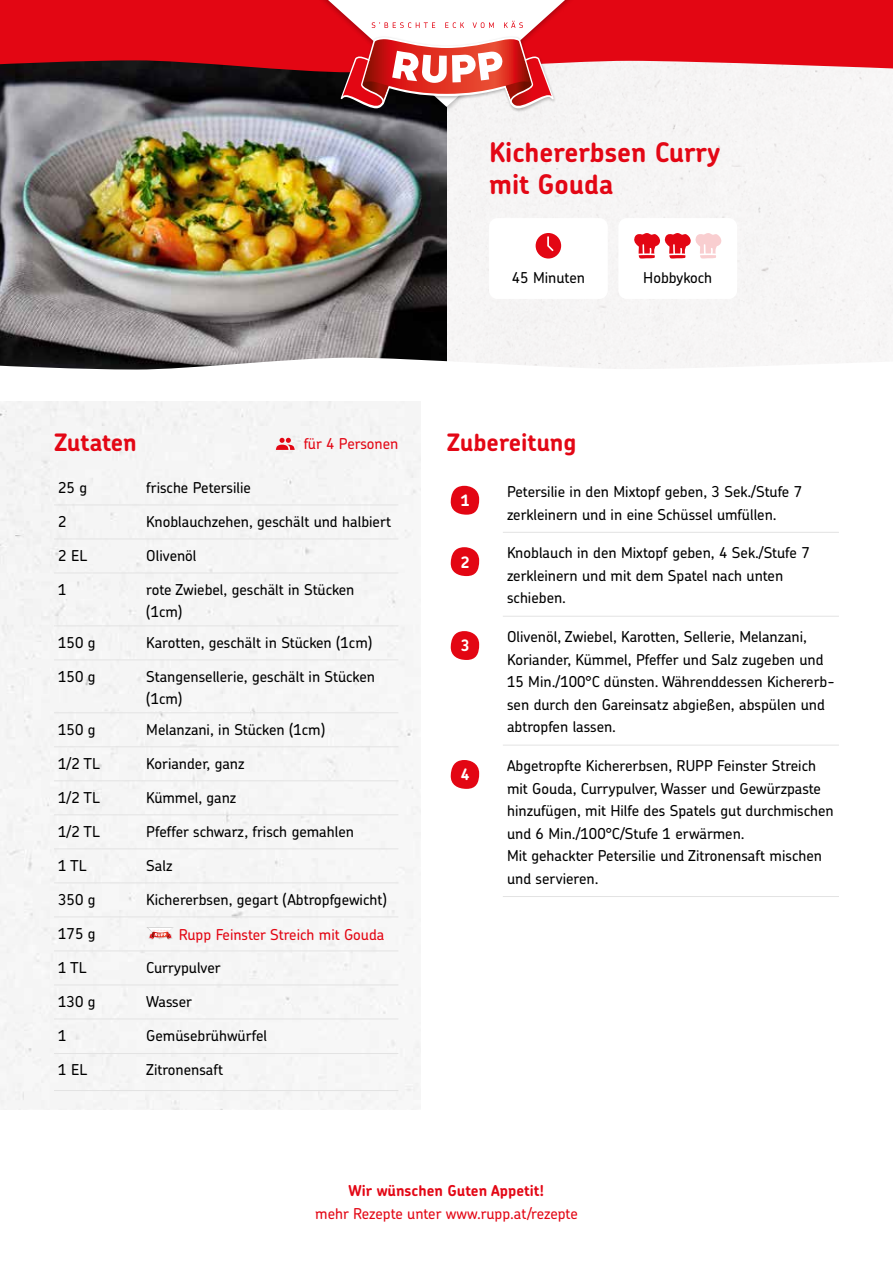
<style>
.page{position:relative;width:893px;height:1263px;background:#fff}
.page>*{position:absolute;margin:0;border:0;box-sizing:border-box;transform-origin:0 0}
.t1{font:700 27px/32.4px "Chevin Pro";color:#e30715}
.t2{font:700 24px "Chevin Pro";letter-spacing:-.005em;color:#e30715}
.t3{font:700 15.75px "Chevin Pro";color:#fff}
.t4{font:500 15px/22.5px "Chevin Pro";color:#000}
.t5{font:500 15px "Chevin Pro";color:#e30715}
.t6{font:500 15px "Chevin Pro";color:#e30613}
.t7{font:700 15px "Chevin Pro";color:#e30715}
</style>
<div class="page">
<div style="left:0;top:402px;width:421px;height:708px;background:#f5f5f5"></div>
<div style="left:446px;top:72px;width:447px;height:286px;background:#f6f5f5"></div>
<hr style="left:503px;top:532px;width:336px;height:1px;background:#e3e3e3">
<hr style="left:503px;top:616px;width:336px;height:1px;background:#e3e3e3">
<hr style="left:503px;top:745px;width:336px;height:1px;background:#e3e3e3">
<hr style="left:503px;top:896px;width:336px;height:1px;background:#e3e3e3">
<svg style="left:450px;top:486px;width:29px;height:29px"></svg>
<svg style="left:450px;top:547px;width:29px;height:29px"></svg>
<svg style="left:450px;top:631px;width:29px;height:29px"></svg>
<svg style="left:450px;top:760px;width:29px;height:29px"></svg>
<svg style="left:275px;top:438px;width:21px;height:12px"></svg>
<hr style="left:54px;top:505px;width:88px;height:1px;background:#e3e3e3">
<hr style="left:142px;top:505px;width:256px;height:1px;background:#e3e3e3">
<hr style="left:54px;top:539px;width:88px;height:1px;background:#e3e3e3">
<hr style="left:142px;top:539px;width:256px;height:1px;background:#e3e3e3">
<hr style="left:54px;top:573px;width:88px;height:1px;background:#e3e3e3">
<hr style="left:142px;top:573px;width:256px;height:1px;background:#e3e3e3">
<hr style="left:54px;top:625px;width:88px;height:1px;background:#e3e3e3">
<hr style="left:142px;top:625px;width:256px;height:1px;background:#e3e3e3">
<hr style="left:54px;top:659px;width:88px;height:1px;background:#e3e3e3">
<hr style="left:142px;top:659px;width:256px;height:1px;background:#e3e3e3">
<hr style="left:54px;top:712px;width:88px;height:1px;background:#e3e3e3">
<hr style="left:142px;top:712px;width:256px;height:1px;background:#e3e3e3">
<hr style="left:54px;top:746px;width:88px;height:1px;background:#e3e3e3">
<hr style="left:142px;top:746px;width:256px;height:1px;background:#e3e3e3">
<hr style="left:54px;top:780px;width:88px;height:1px;background:#e3e3e3">
<hr style="left:142px;top:780px;width:256px;height:1px;background:#e3e3e3">
<hr style="left:54px;top:814px;width:88px;height:1px;background:#e3e3e3">
<hr style="left:142px;top:814px;width:256px;height:1px;background:#e3e3e3">
<hr style="left:54px;top:848px;width:88px;height:1px;background:#e3e3e3">
<hr style="left:142px;top:848px;width:256px;height:1px;background:#e3e3e3">
<hr style="left:54px;top:882px;width:88px;height:1px;background:#e3e3e3">
<hr style="left:142px;top:882px;width:256px;height:1px;background:#e3e3e3">
<hr style="left:54px;top:916px;width:88px;height:1px;background:#e3e3e3">
<hr style="left:142px;top:916px;width:256px;height:1px;background:#e3e3e3">
<hr style="left:54px;top:950px;width:88px;height:1px;background:#e3e3e3">
<hr style="left:142px;top:950px;width:256px;height:1px;background:#e3e3e3">
<hr style="left:54px;top:984px;width:88px;height:1px;background:#e3e3e3">
<hr style="left:142px;top:984px;width:256px;height:1px;background:#e3e3e3">
<hr style="left:54px;top:1018px;width:88px;height:1px;background:#e3e3e3">
<hr style="left:142px;top:1018px;width:256px;height:1px;background:#e3e3e3">
<hr style="left:54px;top:1053px;width:88px;height:1px;background:#e3e3e3">
<hr style="left:142px;top:1053px;width:256px;height:1px;background:#e3e3e3">
<hr style="left:54px;top:1090px;width:88px;height:1px;background:#e3e3e3">
<hr style="left:142px;top:1090px;width:256px;height:1px;background:#e3e3e3">
<img style="left:146px;top:927px;width:28px;height:13px">
<svg style="left:148px;top:927px;width:25px;height:12px"></svg>
<div style="left:489px;top:218px;width:119px;height:81px;background:#fff;border-radius:9px"></div>
<div style="left:618px;top:218px;width:119px;height:81px;background:#fff;border-radius:9px"></div>
<svg style="left:536px;top:233px;width:25px;height:26px"></svg>
<svg style="left:634px;top:233px;width:88px;height:26px"></svg>
<img style="left:0;top:72px;width:446px;height:286px">
<svg style="left:0;top:0;width:893px;height:72px;background:#d81420"></svg>
<img style="left:315px;top:0;width:263px;height:115px">
<img style="left:337px;top:108px;width:220px;height:5px">
<svg style="left:328px;top:0;width:237px;height:108px"></svg>
<svg style="left:0;top:358px;width:887px;height:12px"></svg>
<h1 class="t1" style="left:489px;top:136px;width:233px">Kichererbsen Curry mit Gouda</h1>
<p class="t4" style="left:512px;top:266px;width:75px">45 Minuten</p>
<p class="t4" style="left:643px;top:266px;width:70px">Hobbykoch</p>
<h2 class="t2" style="left:54px;top:426px;width:84px">Zutaten</h2>
<p class="t4" style="left:58px;top:476px;width:30px">25 g</p>
<p class="t4" style="left:146px;top:476px;width:106px">frische Petersilie</p>
<p class="t4" style="left:58px;top:510px;width:10px">2</p>
<p class="t4" style="left:146px;top:510px;width:246px">Knoblauchzehen, geschält und halbiert</p>
<p class="t4" style="left:58px;top:544px;width:30px">2 EL</p>
<p class="t4" style="left:146px;top:544px;width:52px">Olivenöl</p>
<p class="t4" style="left:58px;top:578px;width:10px">1</p>
<p class="t4" style="left:146px;top:578px;width:210px">rote Zwiebel, geschält in Stücken (1cm)</p>
<p class="t4" style="left:58px;top:631px;width:39px">150 g</p>
<p class="t4" style="left:146px;top:631px;width:227px">Karotten, geschält in Stücken (1cm)</p>
<p class="t4" style="left:58px;top:665px;width:39px">150 g</p>
<p class="t4" style="left:146px;top:665px;width:230px">Stangensellerie, geschält in Stücken (1cm)</p>
<p class="t4" style="left:58px;top:718px;width:39px">150 g</p>
<p class="t4" style="left:146px;top:718px;width:180px">Melanzani, in Stücken (1cm)</p>
<p class="t4" style="left:58px;top:752px;width:43px">1/2 TL</p>
<p class="t4" style="left:146px;top:752px;width:100px">Koriander, ganz</p>
<p class="t4" style="left:58px;top:786px;width:43px">1/2 TL</p>
<p class="t4" style="left:146px;top:786px;width:92px">Kümmel, ganz</p>
<p class="t4" style="left:58px;top:820px;width:43px">1/2 TL</p>
<p class="t4" style="left:146px;top:820px;width:209px">Pfeffer schwarz, frisch gemahlen</p>
<p class="t4" style="left:58px;top:854px;width:30px">1 TL</p>
<p class="t4" style="left:146px;top:854px;width:28px">Salz</p>
<p class="t4" style="left:58px;top:888px;width:39px">350 g</p>
<p class="t4" style="left:146px;top:888px;width:242px">Kichererbsen, gegart (Abtropfgewicht)</p>
<p class="t4" style="left:58px;top:922px;width:39px">175 g</p>
<p class="t6" style="left:179px;top:925px;width:207px">Rupp Feinster Streich mit Gouda</p>
<p class="t4" style="left:58px;top:956px;width:30px">1 TL</p>
<p class="t4" style="left:146px;top:956px;width:76px">Currypulver</p>
<p class="t4" style="left:58px;top:990px;width:39px">130 g</p>
<p class="t4" style="left:146px;top:990px;width:47px">Wasser</p>
<p class="t4" style="left:58px;top:1024px;width:10px">1</p>
<p class="t4" style="left:146px;top:1024px;width:122px">Gemüsebrühwürfel</p>
<p class="t4" style="left:58px;top:1058px;width:30px">1 EL</p>
<p class="t4" style="left:146px;top:1058px;width:79px">Zitronensaft</p>
<p class="t5" style="left:304px;top:434px;width:96px">für 4 Personen</p>
<h2 class="t2" style="left:447px;top:426px;width:131px">Zubereitung</h2>
<p class="t3" style="left:461px;top:490px;width:10px">1</p>
<p class="t4" style="left:507px;top:480px;width:297px">Petersilie in den Mixtopf geben, 3 Sek./Stufe 7 zerkleinern und in eine Schüssel umfüllen.</p>
<p class="t3" style="left:461px;top:551px;width:10px">2</p>
<p class="t4" style="left:507px;top:541px;width:304px">Knoblauch in den Mixtopf geben, 4 Sek./Stufe 7 zerkleinern und mit dem Spatel nach unten schieben.</p>
<p class="t3" style="left:461px;top:635px;width:10px">3</p>
<p class="t4" style="left:507px;top:625px;width:329px">Olivenöl, Zwiebel, Karotten, Sellerie, Melanzani, Koriander, Kümmel, Pfeffer und Salz zugeben und 15 Min./100°C dünsten. Währenddessen Kichererb&shy;sen durch den Gareinsatz abgießen, abspülen und abtropfen lassen.</p>
<p class="t3" style="left:461px;top:764px;width:10px">4</p>
<p class="t4" style="left:507px;top:754px;width:328px">Abgetropfte Kichererbsen, RUPP Feinster Streich mit Gouda, Currypulver, Wasser und Gewürzpaste hinzufügen, mit Hilfe des Spatels gut durchmischen und 6 Min./100°C/Stufe 1 erwärmen.<br>Mit gehackter Petersilie und Zitronensaft mischen und servieren.</p>
<p class="t7" style="left:349px;top:1181px;width:197px">Wir wünschen Guten Appetit!</p>
<p class="t5" style="left:315px;top:1203px;width:264px">mehr Rezepte unter www.rupp.at/rezepte</p>
</div>
